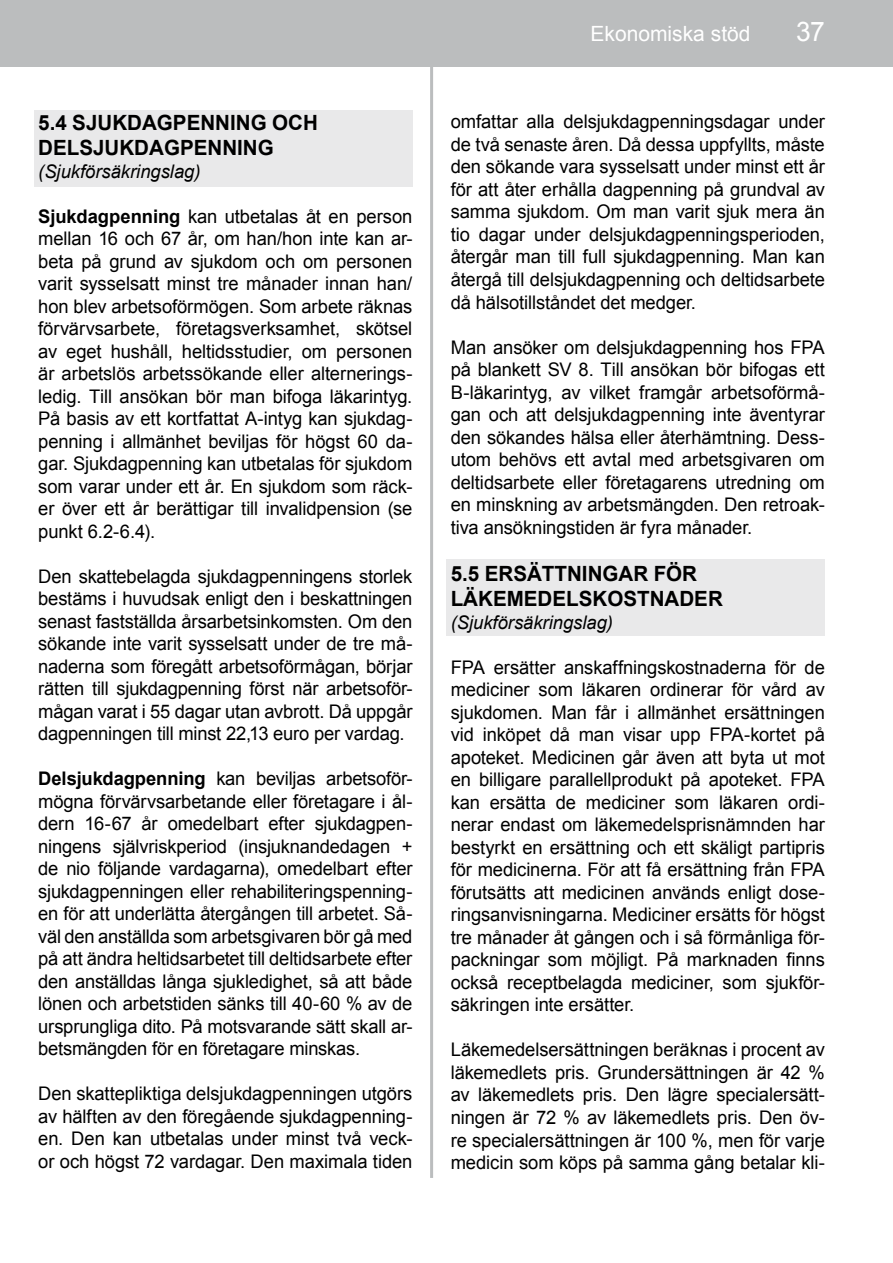
<style>
.page{position:relative;width:893px;height:1263px;background:#fff}
.page>*{position:absolute;margin:0;border:0;box-sizing:border-box;transform-origin:0 0}
.t1{font:27px "Arial";color:#fff}
.t2{font:700 21px "Arial";color:#000}
.t3{font:21px "Arial";color:#fff}
.t4{font:18.75px/22.5px "Arial";letter-spacing:-.005em;color:#000;text-align:justify}
.t5{font:italic 18.75px "Arial";color:#000}
.s1{font-weight:700}
</style>
<div class="page">
<div style="left:0;top:0;width:893px;height:67px;background:#bbbdbe"></div>
<hr style="left:430px;top:63px;width:3px;height:1115px;background:#bbbdbe">
<div style="left:446px;top:559px;width:379px;height:76px;background:#e9e9ea"></div>
<div style="left:34px;top:111px;width:378px;height:76px;background:#e9e9ea"></div>
<p class="t2" style="left:38px;top:109px;width:63px">5.4 SJUKDAG</p>
<p class="t2" style="left:173px;top:109px;width:28px">PENNING</p>
<p class="t2" style="left:272px;top:109px;width:47px">OCH</p>
<p class="t2" style="left:38px;top:134px;width:15px">DEL</p>
<p class="t2" style="left:79px;top:134px;width:29px">SJUKDAG</p>
<p class="t2" style="left:180px;top:134px;width:28px">PENNING</p>
<p class="t5" style="left:38px;top:159px;width:164px">(Sjukförsäkringslag)</p>
<p class="t4" style="left:38px;top:205px;width:376px"><span class="s1">Sjukdagpenning</span> kan utbetalas åt en person mellan 16 och 67 år, om han/hon inte kan ar&shy;beta på grund av sjukdom och om personen varit sysselsatt minst tre månader innan han/ hon blev arbetsoförmögen. Som arbete räknas förvärvsarbete, företagsverksamhet, skötsel av eget hushåll, heltidsstudier, om personen är arbetslös arbetssökande eller alternerings&shy;ledig. Till ansökan bör man bifoga läkarintyg.<br>På basis av ett kortfattat A-intyg kan sjukdag&shy;penning i allmänhet beviljas för högst 60 da&shy;gar. Sjukdagpenning kan utbetalas för sjukdom som varar under ett år. En sjukdom som räck&shy;er över ett år berättigar till invalidpension (se punkt 6.2-6.4).</p>
<p class="t4" style="left:38px;top:565px;width:376px">Den skattebelagda sjukdagpenningens storlek bestäms i huvudsak enligt den i beskattningen senast fastställda årsarbetsinkomsten. Om den sökande inte varit sysselsatt under de tre må&shy;naderna som föregått arbetsoförmågan, börjar rätten till sjukdagpenning först när arbetsoför&shy;mågan varat i 55 dagar utan avbrott. Då uppgår dagpenningen till minst 22,13 euro per vardag.</p>
<p class="t4" style="left:38px;top:768px;width:376px"><span class="s1">Delsjukdagpenning</span> kan beviljas arbetsoför&shy;mögna förvärvsarbetande eller företagare i ål&shy;dern 16-67 år omedelbart efter sjukdagpen&shy;ningens självriskperiod (insjuknandedagen + de nio följande vardagarna), omedelbart efter sjukdagpenningen eller rehabiliteringspenning&shy;en för att underlätta återgången till arbetet. Så&shy;väl den anställda som arbetsgivaren bör gå med på att ändra heltidsarbetet till deltidsarbete efter den anställdas långa sjukledighet, så att både lönen och arbetstiden sänks till 40-60 % av de ursprungliga dito. På motsvarande sätt skall ar&shy;betsmängden för en företagare minskas.</p>
<p class="t4" style="left:38px;top:1083px;width:376px">Den skattepliktiga delsjukdagpenningen utgörs av hälften av den föregående sjukdagpenning&shy;en. Den kan utbetalas under minst två veck&shy;or och högst 72 vardagar. Den maximala tiden</p>
<p class="t3" style="left:591px;top:20px;width:161px">Ekonomiska stöd</p>
<h1 class="t1" style="left:796px;top:13px;width:30px">37</h1>
<p class="t4" style="left:451px;top:111px;width:376px">omfattar alla delsjukdagpenningsdagar under de två senaste åren. Då dessa uppfyllts, måste den sökande vara sysselsatt under minst ett år för att åter erhålla dagpenning på grundval av samma sjukdom. Om man varit sjuk mera än tio dagar under delsjukdagpenningsperioden, återgår man till full sjukdagpenning. Man kan återgå till delsjukdagpenning och deltidsarbete då hälsotillståndet det medger.</p>
<p class="t4" style="left:451px;top:336px;width:376px">Man ansöker om delsjukdagpenning hos FPA på blankett SV 8. Till ansökan bör bifogas ett B-läkarintyg, av vilket framgår arbetsoförmå&shy;gan och att delsjukdagpenning inte äventyrar den sökandes hälsa eller återhämtning. Dess&shy;utom behövs ett avtal med arbetsgivaren om deltidsarbete eller företagarens utredning om en minskning av arbetsmängden. Den retroak&shy;tiva ansökningstiden är fyra månader.</p>
<p class="t2" style="left:451px;top:560px;width:91px">5.5 ERSÄTTNINGAR</p>
<p class="t2" style="left:654px;top:560px;width:29px">FÖR</p>
<p class="t2" style="left:451px;top:585px;width:15px">LÄKE</p>
<p class="t2" style="left:507px;top:585px;width:32px">MEDEL</p>
<p class="t2" style="left:579px;top:585px;width:74px">SKOSTNADER</p>
<p class="t5" style="left:451px;top:610px;width:164px">(Sjukförsäkringslag)</p>
<p class="t4" style="left:451px;top:656px;width:376px">FPA ersätter anskaffningskostnaderna för de mediciner som läkaren ordinerar för vård av sjukdomen. Man får i allmänhet ersättningen vid inköpet då man visar upp FPA-kortet på apoteket. Medicinen går även att byta ut mot en billigare parallellprodukt på apoteket. FPA kan ersätta de mediciner som läkaren ordi&shy;nerar endast om läkemedelsprisnämnden har bestyrkt en ersättning och ett skäligt partipris för medicinerna. För att få ersättning från FPA förutsätts att medicinen används enligt dose&shy;ringsanvisningarna. Mediciner ersätts för högst tre månader åt gången och i så förmånliga för&shy;packningar som möjligt. På marknaden finns också receptbelagda mediciner, som sjukför&shy;säkringen inte ersätter.</p>
<p class="t4" style="left:451px;top:1039px;width:376px">Läkemedelsersättningen beräknas i procent av läkemedlets pris. Grundersättningen är 42 % av läkemedlets pris. Den lägre specialersätt&shy;ningen är 72 % av läkemedlets pris. Den öv&shy;re specialersättningen är 100 %, men för varje medicin som köps på samma gång betalar kli-</p>
</div>
